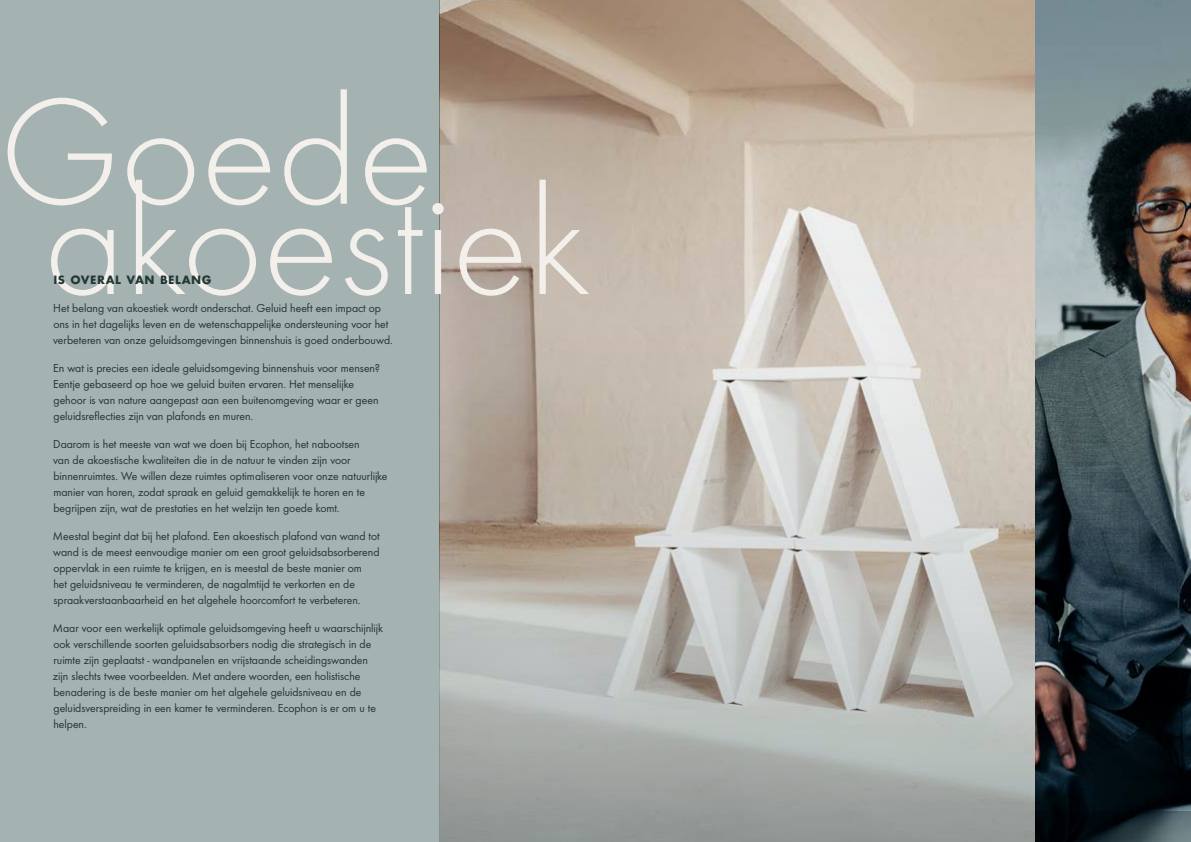
<style>
.page{position:relative;width:1191px;height:842px;background:#fff}
.page>*{position:absolute;margin:0;border:0;box-sizing:border-box;transform-origin:0 0}
.t1{font:300 156.8px "Futura";color:#f3f0ec}
.t2{font:700 12.6px "Futura";letter-spacing:.04em;color:#213834}
.t3{font:12px/16px "Futura Boo";letter-spacing:-.005em;color:#213834}
</style>
<div class="page">
<div style="left:0;top:0;width:439px;height:842px;background:#a5b2b2"></div>
<img style="left:440px;top:0;width:751px;height:842px">
<svg style="left:1035px;top:0;width:156px;height:713px"></svg>
<svg style="left:1035px;top:713px;width:156px;height:98px;fill:#020c12"></svg>
<h1 class="t1" style="left:-1px;top:63px;width:436px">Goede</h1>
<h1 class="t1" style="left:44px;top:153px;width:548px">akoestiek</h1>
<p class="t2" style="left:54px;top:272px;width:160px">IS OVERAL VAN BELANG</p>
<p class="t3" style="left:53px;top:300px;width:341px">Het belang van akoestiek wordt onderschat. Geluid heeft een impact op ons in het dagelijks leven en de wetenschappelijke ondersteuning voor het verbeteren van onze geluidsomgevingen binnenshuis is goed onderbouwd.</p>
<p class="t3" style="left:53px;top:360px;width:328px">En wat is precies een ideale geluidsomgeving binnenshuis voor mensen?<br>Eentje gebaseerd op hoe we geluid buiten ervaren. Het menselijke gehoor is van nature aangepast aan een buitenomgeving waar er geen geluidsreflecties zijn van plafonds en muren.</p>
<p class="t3" style="left:53px;top:436px;width:336px">Daarom is het meeste van wat we doen bij Ecophon, het nabootsen<br>van de akoestische kwaliteiten die in de natuur te vinden zijn voor binnenruimtes. We willen deze ruimtes optimaliseren voor onze natuurlijke manier van horen, zodat spraak en geluid gemakkelijk te horen en te begrijpen zijn, wat de prestaties en het welzijn ten goede komt.</p>
<p class="t3" style="left:53px;top:528px;width:328px">Meestal begint dat bij het plafond. Een akoestisch plafond van wand tot wand is de meest eenvoudige manier om een groot geluidsabsorberend oppervlak in een ruimte te krijgen, en is meestal de beste manier om<br>het geluidsniveau te verminderen, de nagalmtijd te verkorten en de spraakverstaanbaarheid en het algehele hoorcomfort te verbeteren.</p>
<p class="t3" style="left:53px;top:620px;width:332px">Maar voor een werkelijk optimale geluidsomgeving heeft u waarschijnlijk ook verschillende soorten geluidsabsorbers nodig die strategisch in de ruimte zijn geplaatst - wandpanelen en vrijstaande scheidingswanden zijn slechts twee voorbeelden. Met andere woorden, een holistische benadering is de beste manier om het algehele geluidsniveau en de geluidsverspreiding in een kamer te verminderen. Ecophon is er om u te helpen.</p>
</div>
